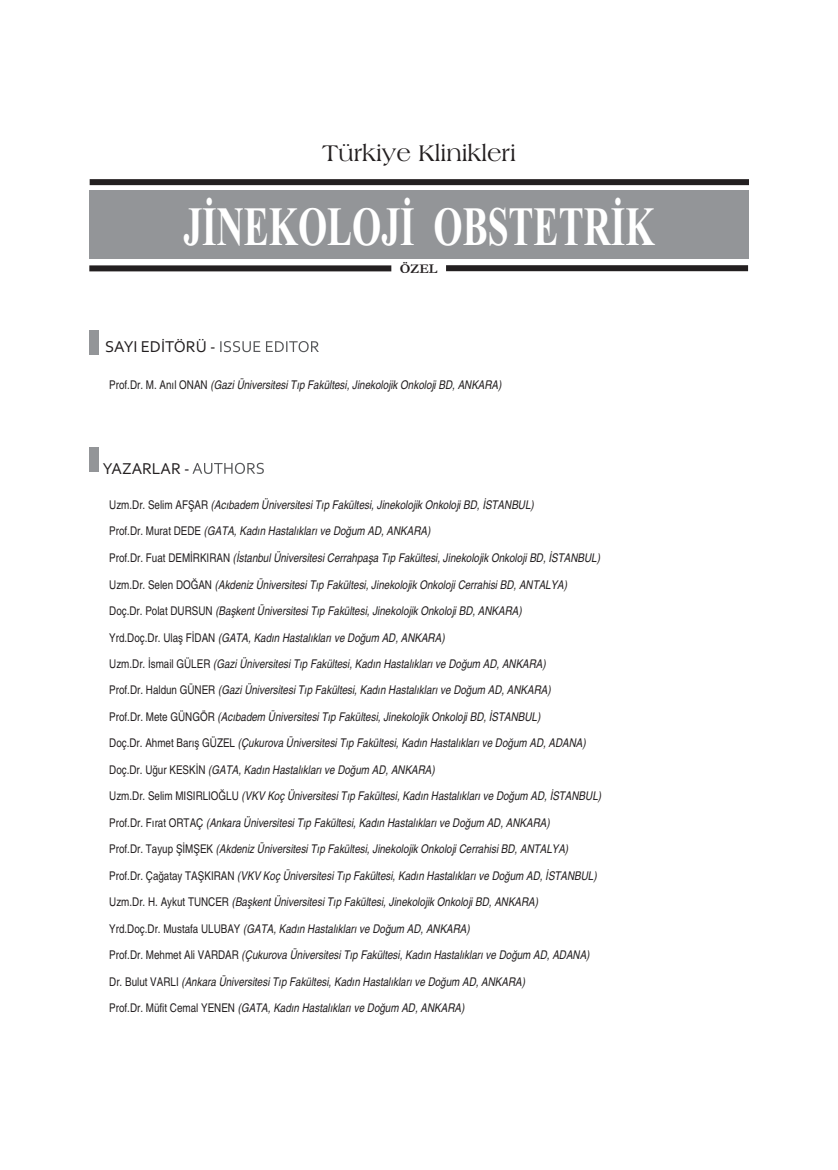
<style>
.page{position:relative;width:838px;height:1170px;background:#fff}
.page>*{position:absolute;margin:0;border:0;box-sizing:border-box;transform-origin:0 0}
.t1{font:700 55.35px "Times New Roman";color:#fff;scale:.68 1}
.t2{font:24px "Americana BT Roman";color:#231f20}
.t3{font:16.5px "Corbel";color:#231f20}
.t4{font:700 13.5px "Garamond";color:#231f20}
.t5{font:italic condensed 12px/26.4px "Helvetica";color:#231f20}
.s1{font-style:normal}
</style>
<div class="page">
<div style="left:89px;top:191px;width:659px;height:68px;background:#939598"></div>
<div style="left:90px;top:179px;width:659px;height:6px;background:#231f20"></div>
<div style="left:89px;top:265px;width:302px;height:6px;background:#231f20"></div>
<div style="left:446px;top:265px;width:302px;height:6px;background:#231f20"></div>
<div style="left:89px;top:330px;width:10px;height:24px;background:#939598"></div>
<svg style="left:220px;top:341px;width:67px;height:11px"></svg>
<div style="left:89px;top:447px;width:10px;height:25px;background:#939598"></div>
<svg style="left:192px;top:463px;width:72px;height:11px"></svg>
<h2 class="t2" style="left:322px;top:138px;width:195px">Türkiye Klinikleri</h2>
<h1 class="t1" style="left:183px;top:193px;width:694px">JİNEKOLOJİ OBSTETRİK</h1>
<p class="t4" style="left:399px;top:260px;width:39px">ÖZEL</p>
<h3 class="t3" style="left:105px;top:336px;width:112px">SAYI EDİTÖRÜ -</h3>
<p class="t5" style="left:109px;top:371px;width:394px"><span class="s1">Prof.Dr. M. Anıl ONAN</span> (Gazi Üniversitesi Tıp Fakültesi, Jinekolojik Onkoloji BD, ANKARA)</p>
<h3 class="t3" style="left:103px;top:458px;width:88px">YAZARLAR -</h3>
<p class="t5" style="left:109px;top:491px;width:426px"><span class="s1">Uzm.Dr. Selim AFŞAR</span> (Acıbadem Üniversitesi Tıp Fakültesi, Jinekolojik Onkoloji BD, İSTANBUL)</p>
<p class="t5" style="left:109px;top:518px;width:322px"><span class="s1">Prof.Dr. Murat DEDE</span> (GATA, Kadın Hastalıkları ve Doğum AD, ANKARA)</p>
<p class="t5" style="left:109px;top:544px;width:492px"><span class="s1">Prof.Dr. Fuat DEMİRKIRAN</span> (İstanbul Üniversitesi Cerrahpaşa Tıp Fakültesi, Jinekolojik Onkoloji BD, İSTANBUL)</p>
<p class="t5" style="left:109px;top:571px;width:459px"><span class="s1">Uzm.Dr. Selen DOĞAN</span> (Akdeniz Üniversitesi Tıp Fakültesi, Jinekolojik Onkoloji Cerrahisi BD, ANTALYA)</p>
<p class="t5" style="left:109px;top:597px;width:414px"><span class="s1">Doç.Dr. Polat DURSUN</span> (Başkent Üniversitesi Tıp Fakültesi, Jinekolojik Onkoloji BD, ANKARA)<br><span class="s1">Yrd.Doç.Dr. Ulaş FİDAN</span> (GATA, Kadın Hastalıkları ve Doğum AD, ANKARA)</p>
<p class="t5" style="left:109px;top:650px;width:443px"><span class="s1">Uzm.Dr. İsmail GÜLER</span> (Gazi Üniversitesi Tıp Fakültesi, Kadın Hastalıkları ve Doğum AD, ANKARA)<br><span class="s1">Prof.Dr. Haldun GÜNER</span> (Gazi Üniversitesi Tıp Fakültesi, Kadın Hastalıkları ve Doğum AD, ANKARA)<br><span class="s1">Prof.Dr. Mete GÜNGÖR</span> (Acıbadem Üniversitesi Tıp Fakültesi, Jinekolojik Onkoloji BD, İSTANBUL)</p>
<p class="t5" style="left:109px;top:730px;width:478px"><span class="s1">Doç.Dr. Ahmet Barış GÜZEL</span> (Çukurova Üniversitesi Tıp Fakültesi, Kadın Hastalıkları ve Doğum AD, ADANA)<br><span class="s1">Doç.Dr. Uğur KESKİN</span> (GATA, Kadın Hastalıkları ve Doğum AD, ANKARA)</p>
<p class="t5" style="left:109px;top:783px;width:493px"><span class="s1">Uzm.Dr. Selim MISIRLIOĞLU</span> (VKV Koç Üniversitesi Tıp Fakültesi, Kadın Hastalıkları ve Doğum AD, İSTANBUL)</p>
<p class="t5" style="left:109px;top:809px;width:460px"><span class="s1">Prof.Dr. Fırat ORTAÇ</span> (Ankara Üniversitesi Tıp Fakültesi, Kadın Hastalıkları ve Doğum AD, ANKARA)<br><span class="s1">Prof.Dr. Tayup ŞİMŞEK</span> (Akdeniz Üniversitesi Tıp Fakültesi, Jinekolojik Onkoloji Cerrahisi BD, ANTALYA)</p>
<p class="t5" style="left:109px;top:862px;width:489px"><span class="s1">Prof.Dr. Çağatay TAŞKIRAN</span> (VKV Koç Üniversitesi Tıp Fakültesi, Kadın Hastalıkları ve Doğum AD, İSTANBUL)</p>
<p class="t5" style="left:109px;top:889px;width:430px"><span class="s1">Uzm.Dr. H. Aykut TUNCER</span> (Başkent Üniversitesi Tıp Fakültesi, Jinekolojik Onkoloji BD, ANKARA)<br><span class="s1">Yrd.Doç.Dr. Mustafa ULUBAY</span> (GATA, Kadın Hastalıkları ve Doğum AD, ANKARA)</p>
<p class="t5" style="left:109px;top:942px;width:482px"><span class="s1">Prof.Dr. Mehmet Ali VARDAR</span> (Çukurova Üniversitesi Tıp Fakültesi, Kadın Hastalıkları ve Doğum AD, ADANA)<br><span class="s1">Dr. Bulut VARLI</span> (Ankara Üniversitesi Tıp Fakültesi, Kadın Hastalıkları ve Doğum AD, ANKARA)<br><span class="s1">Prof.Dr. Müfit Cemal YENEN</span> (GATA, Kadın Hastalıkları ve Doğum AD, ANKARA)</p>
</div>
